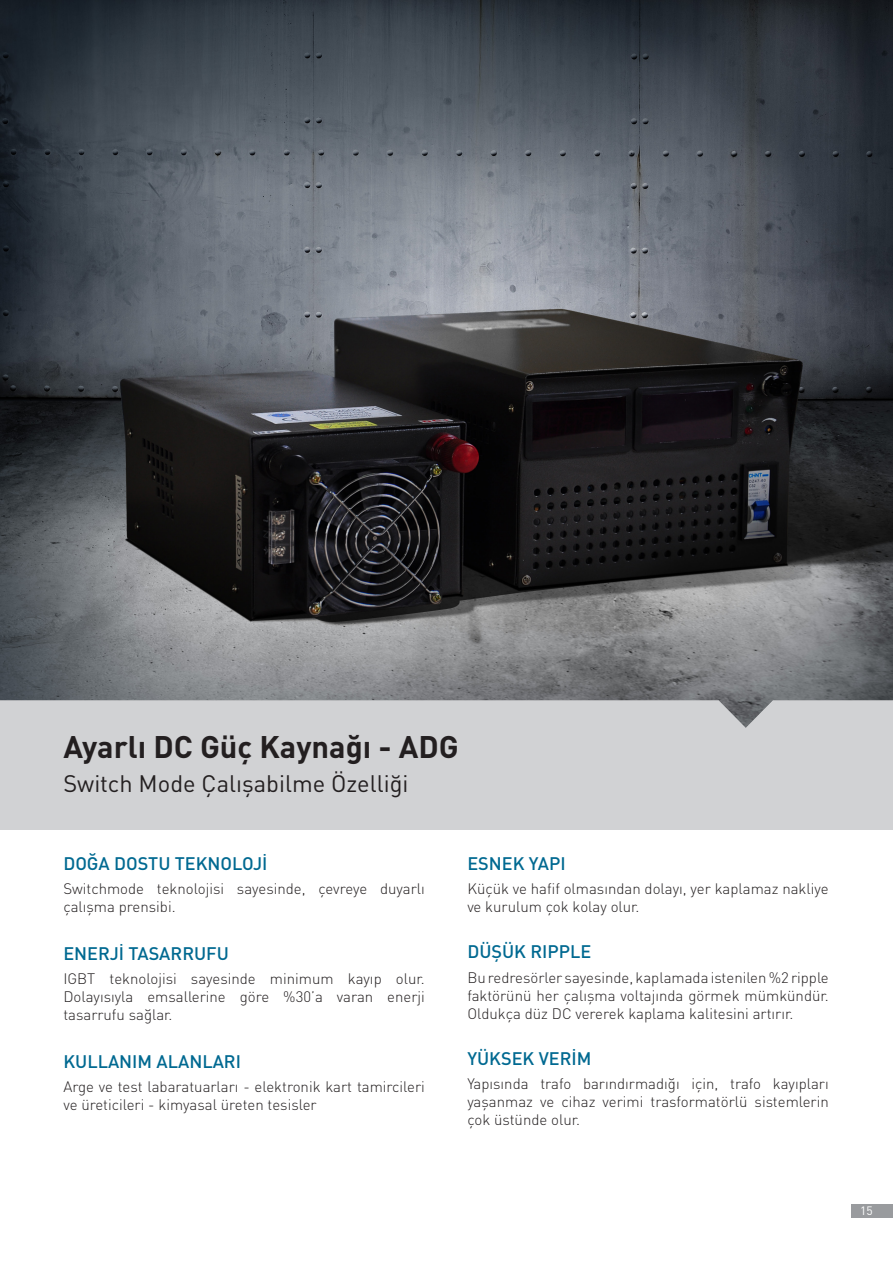
<style>
.page{position:relative;width:893px;height:1263px;background:#fff}
.page>*{position:absolute;margin:0;border:0;box-sizing:border-box;transform-origin:0 0}
.t1{font:700 30.9px "DIN Pro";color:#231f20}
.t2{font:23.55px "DIN Pro";color:#231f20}
.t3{font:500 18px "DIN Pro";color:#006991}
.t4{font:300 15px/18px "DIN Pro";color:#231f20}
.t5{font:12px "DIN Pro";color:#fff}
</style>
<div class="page">
<div style="left:851px;top:1204px;width:42px;height:13px;background:#999b9e"></div>
<div style="left:0;top:700px;width:893px;height:130px;background:#d1d2d4"></div>
<img style="left:0;top:0;width:893px;height:728px">
<p class="t1" style="left:63px;top:725px;width:397px">Ayarlı DC Güç Kaynağı - ADG</p>
<p class="t2" style="left:63px;top:768px;width:347px">Switch Mode Çalışabilme Özelliği</p>
<p class="t3" style="left:63px;top:851px;width:206px">DOĞA DOSTU TEKNOLOJİ</p>
<p class="t3" style="left:467px;top:851px;width:100px">ESNEK YAPI</p>
<p class="t4" style="left:63px;top:879px;width:363px">Switchmode teknolojisi sayesinde, çevreye duyarlı çalışma prensibi.</p>
<p class="t4" style="left:467px;top:879px;width:363px">Küçük ve hafif olmasından dolayı, yer kaplamaz nakliye ve kurulum çok kolay olur.</p>
<p class="t3" style="left:63px;top:941px;width:167px">ENERJİ TASARRUFU</p>
<p class="t3" style="left:467px;top:939px;width:125px">DÜŞÜK RIPPLE</p>
<p class="t4" style="left:63px;top:969px;width:363px;text-align:justify">IGBT teknolojisi sayesinde minimum kayıp olur.<br>Dolayısıyla emsallerine göre %30’a varan enerji tasarrufu sağlar.</p>
<p class="t4" style="left:467px;top:967px;width:363px;text-align:justify">Bu redresörler sayesinde, kaplamada istenilen %2 ripple faktörünü her çalışma voltajında görmek mümkündür.<br>Oldukça düz DC vererek kaplama kalitesini artırır.</p>
<p class="t3" style="left:63px;top:1049px;width:179px">KULLANIM ALANLARI</p>
<p class="t3" style="left:467px;top:1046px;width:126px">YÜKSEK VERİM</p>
<p class="t4" style="left:63px;top:1077px;width:363px">Arge ve test labaratuarları - elektronik kart tamircileri ve üreticileri - kimyasal üreten tesisler</p>
<p class="t4" style="left:467px;top:1074px;width:363px;text-align:justify">Yapısında trafo barındırmadığı için, trafo kayıpları yaşanmaz ve cihaz verimi trasformatörlü sistemlerin çok üstünde olur.</p>
<p class="t5" style="left:860px;top:1202px;width:14px">15</p>
</div>
